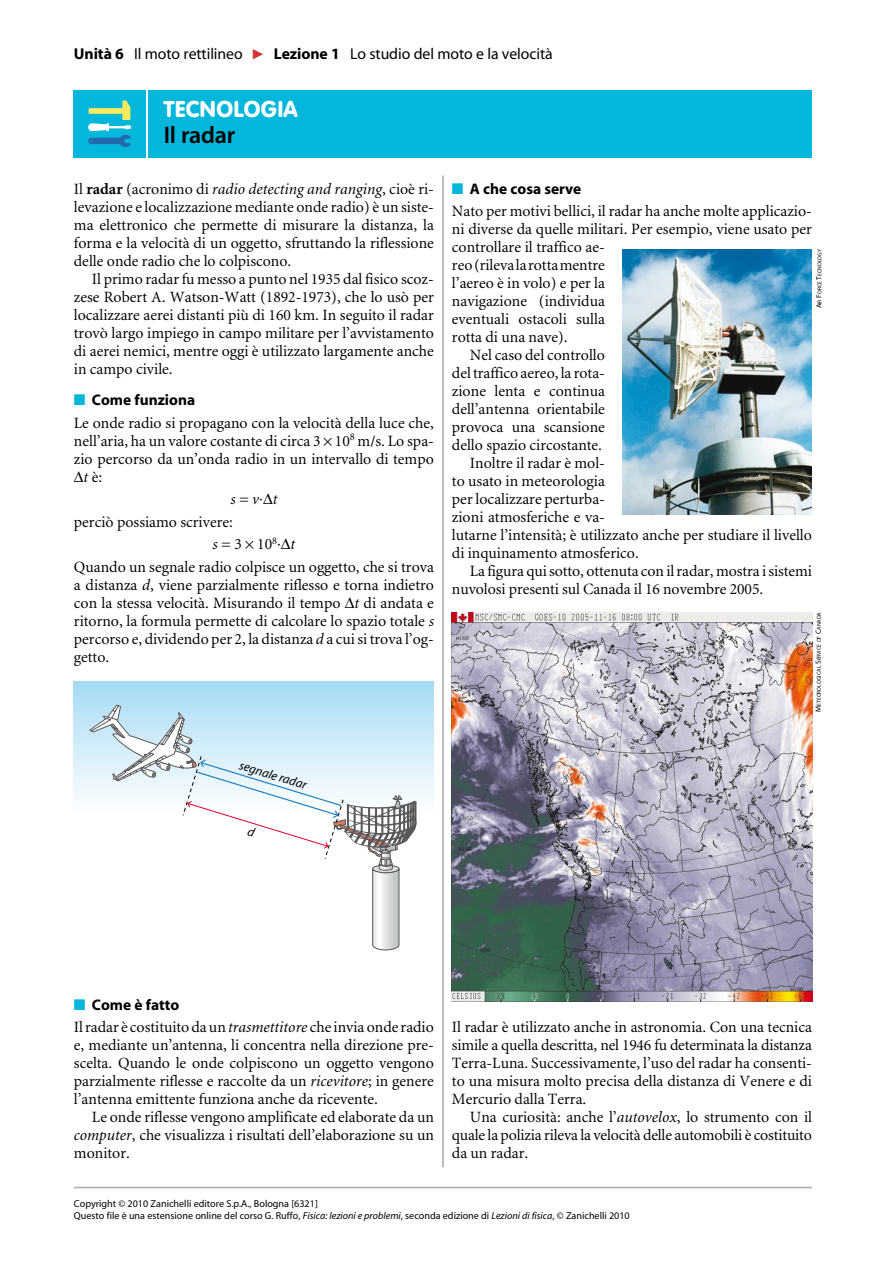
<style>
.page{position:relative;width:893px;height:1263px;background:#fff}
.page>*{position:absolute;margin:0;border:0;box-sizing:border-box;transform-origin:0 0}
.t1{font:600 24px "BY Myriad";letter-spacing:-.015em;color:#000}
.t2{font:900 22.5px "VAG Rounded";letter-spacing:.025em;color:#fff}
.t3{font:15.75px/18px "Ar Minion";color:#000;text-align:justify}
.t4{font:15.75px "BY Myriad";letter-spacing:-.005em;color:#000}
.t5{font:italic 15.75px "Ar Minion";color:#000}
.t6{font:700 15.3px "BY Myriad";color:#000}
.t7{font:italic 12.75px "BY Myriad";color:#000}
.t8{font:10.2px/12.3px "BY Myriad";color:#000}
.t9{font:5.7px "BY Myriad";color:#000}
.s1{font-weight:700}
.s2{font-style:italic}
.s3{color:#03b7db}
.s4{font-style:normal}
.s5{font-size:7.5px}
</style>
<div class="page">
<div style="left:149px;top:90px;width:663px;height:68px;background:#03b7db"></div>
<div style="left:74px;top:90px;width:72px;height:68px;background:#03b7db"></div>
<svg style="left:88px;top:101px;width:43px;height:46px"></svg>
<hr style="left:74px;top:1187px;width:738px;height:1px;background:#b1b3b4">
<hr style="left:442px;top:176px;width:2px;height:991px;background:#b1b3b4">
<div style="left:74px;top:681px;width:360px;height:135px;background:linear-gradient(to bottom,#a6dbf4,#fff)"></div>
<img style="left:623px;top:249px;width:189px;height:265px">
<img style="left:452px;top:612px;width:361px;height:389px">
<svg style="left:89px;top:701px;width:329px;height:249px"></svg>
<p class="t4" style="left:74px;top:45px;width:170px"><span class="s1">Unità 6</span> Il moto rettilineo</p>
<p class="t4" style="left:274px;top:45px;width:281px"><span class="s1">Lezione 1</span> Lo studio del moto e la velocità</p>
<h2 class="t2" style="left:164px;top:95px;width:135px">TECNOLOGIA</h2>
<h1 class="t1" style="left:164px;top:123px;width:73px">Il radar</h1>
<p class="t3" style="left:74px;top:180px;width:362px">Il <span class="s1">radar</span> (acronimo di <span class="s2">radio detecting and ranging</span>, cioè ri&shy;levazione e localizzazione mediante onde radio) è un siste&shy;ma elettronico che permette di misurare la distanza, la forma e la velocità di un oggetto, sfruttando la riflessione delle onde radio che lo colpiscono.</p>
<p class="t3" style="left:74px;top:270px;width:362px;text-indent:18px">Il primo radar fu messo a punto nel 1935 dal fisico scoz&shy;zese Robert A. Watson-Watt (1892-1973), che lo usò per localizzare aerei distanti più di 160 km. In seguito il radar trovò largo impiego in campo militare per l’avvistamento di aerei nemici, mentre oggi è utilizzato largamente anche in campo civile.</p>
<p class="t6" style="left:74px;top:392px;width:123px"><span class="s3">■</span> Come funziona</p>
<p class="t3" style="left:74px;top:414px;width:362px">Le onde radio si propagano con la velocità della luce che,</p>
<p class="t3" style="left:74px;top:432px;width:362px">nell’aria, ha un valore costante di circa 3 10<sup>8</sup> m/s. Lo spa-</p>
<p class="t3" style="left:74px;top:450px;width:362px">zio percorso da un’onda radio in un intervallo di tempo</p>
<p class="t3" style="left:84px;top:468px;width:20px"><span class="s2">t</span> è:</p>
<p class="t5" style="left:230px;top:490px;width:49px">s <span class="s4">=</span> v<span class="s4">·</span> t</p>
<p class="t3" style="left:74px;top:513px;width:161px">perciò possiamo scrivere:</p>
<p class="t3" style="left:212px;top:535px;width:84px"><span class="s2">s</span> = 3 10<sup>8</sup>· <span class="s2">t</span></p>
<p class="t3" style="left:74px;top:558px;width:362px">Quando un segnale radio colpisce un oggetto, che si trova</p>
<p class="t3" style="left:74px;top:576px;width:362px">a distanza <span class="s2">d</span>, viene parzialmente riflesso e torna indietro con la stessa velocità. Misurando il tempo <span class="s2">t</span> di andata e ritorno, la formula permette di calcolare lo spazio totale <span class="s2">s </span>percorso e, dividendo per 2, la distanza <span class="s2">d</span> a cui si trova l’og&shy;getto.</p>
<p class="t6" style="left:452px;top:180px;width:131px"><span class="s3">■</span> A che cosa serve</p>
<p class="t3" style="left:452px;top:202px;width:361px">Nato per motivi bellici, il radar ha anche molte applicazio-</p>
<p class="t3" style="left:452px;top:220px;width:361px">ni diverse da quelle militari. Per esempio, viene usato per</p>
<p class="t3" style="left:452px;top:238px;width:154px">controllare il traffico ae-</p>
<p class="t3" style="left:452px;top:256px;width:154px">reo (rileva la rotta mentre</p>
<p class="t3" style="left:452px;top:274px;width:154px">l’aereo è in volo) e per la</p>
<p class="t3" style="left:452px;top:292px;width:154px">navigazione (individua</p>
<p class="t3" style="left:452px;top:310px;width:154px">eventuali ostacoli sulla</p>
<p class="t3" style="left:452px;top:328px;width:117px">rotta di una nave).</p>
<p class="t3" style="left:470px;top:346px;width:137px">Nel caso del controllo</p>
<p class="t3" style="left:452px;top:364px;width:154px">del traffico aereo, la rota-</p>
<p class="t3" style="left:452px;top:382px;width:155px">zione lenta e continua</p>
<p class="t3" style="left:452px;top:400px;width:154px">dell’antenna orientabile</p>
<p class="t3" style="left:452px;top:418px;width:155px">provoca una scansione</p>
<p class="t3" style="left:452px;top:436px;width:152px">dello spazio circostante.</p>
<p class="t3" style="left:470px;top:454px;width:136px">Inoltre il radar è mol-</p>
<p class="t3" style="left:452px;top:472px;width:154px">to usato in meteorologia</p>
<p class="t3" style="left:452px;top:490px;width:154px">per localizzare perturba-</p>
<p class="t3" style="left:452px;top:508px;width:154px">zioni atmosferiche e va-</p>
<p class="t3" style="left:452px;top:526px;width:361px">lutarne l’intensità; è utilizzato anche per studiare il livello</p>
<p class="t3" style="left:452px;top:544px;width:188px">di inquinamento atmosferico.</p>
<p class="t3" style="left:470px;top:562px;width:343px">La figura qui sotto, ottenuta con il radar, mostra i sistemi</p>
<p class="t3" style="left:452px;top:580px;width:313px">nuvolosi presenti sul Canada il 16 novembre 2005.</p>
<p class="t9" style="left:817px;top:308px;width:61px;rotate:-90deg"><span class="s5">A</span>ir <span class="s5">F</span>orce <span class="s5">T</span>ecnology</p>
<p class="t9" style="left:816px;top:712px;width:101px;rotate:-90deg"><span class="s5">M</span>eteorological <span class="s5">S</span>ervice of <span class="s5">C</span>anada</p>
<p class="t7" style="left:242px;top:759px;width:71px;rotate:17deg">segnale radar</p>
<p class="t6" style="left:74px;top:996px;width:107px"><span class="s3">■</span> Come è fatto</p>
<p class="t3" style="left:74px;top:1018px;width:362px">Il radar è costituito da un <span class="s2">trasmettitore</span> che invia onde radio e, mediante un’antenna, li concentra nella direzione pre&shy;scelta. Quando le onde colpiscono un oggetto vengono parzialmente riflesse e raccolte da un <span class="s2">ricevitore</span>; in genere l’antenna emittente funziona anche da ricevente.</p>
<p class="t3" style="left:74px;top:1108px;width:361px;text-indent:18px">Le onde riflesse vengono amplificate ed elaborate da un <span class="s2">computer</span>, che visualizza i risultati dell’elaborazione su un monitor.</p>
<p class="t3" style="left:452px;top:1018px;width:362px">Il radar è utilizzato anche in astronomia. Con una tecnica simile a quella descritta, nel 1946 fu determinata la distanza Terra-Luna. Successivamente, l’uso del radar ha consenti&shy;to una misura molto precisa della distanza di Venere e di Mercurio dalla Terra.</p>
<p class="t3" style="left:452px;top:1108px;width:362px;text-indent:18px">Una curiosità: anche l’<span class="s2">autovelox</span>, lo strumento con il quale la polizia rileva la velocità delle automobili è costituito da un radar.</p>
<p class="t8" style="left:74px;top:1198px;width:557px">Copyright © 2010 Zanichelli editore S.p.A., Bologna [6321]<br>Questo file è una estensione online del corso G. Ruffo, <span class="s2">Fisica: lezioni e problemi</span>, seconda edizione di <span class="s2">Lezioni di fisica</span>, © Zanichelli 2010</p>
</div>
